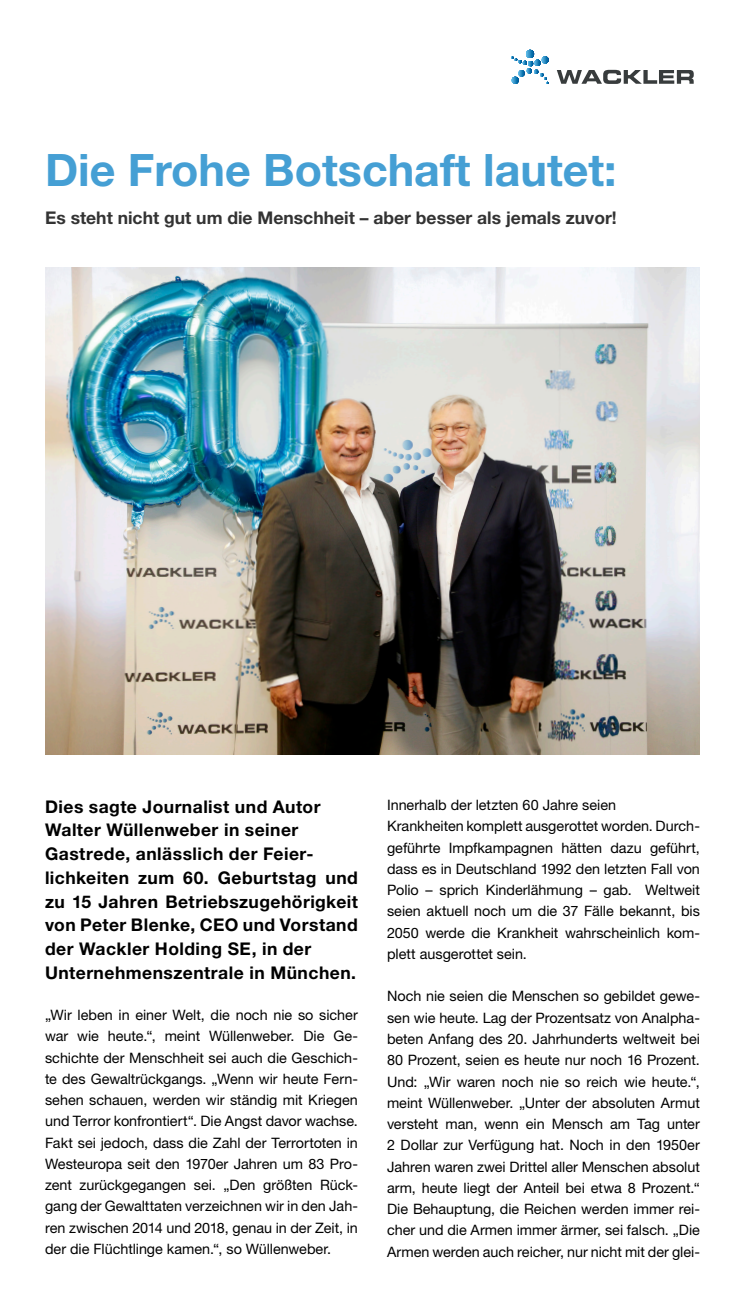
<style>
.page{position:relative;width:745px;height:1313px;background:#fff}
.page>*{position:absolute;margin:0;border:0;box-sizing:border-box;transform-origin:0 0}
.t1{font:700 44.75px "Helvetica Neue LT";color:#459fd4}
.t2{font:700 17.5px/23.8px "Helvetica Neue LT";letter-spacing:.025em;color:#000;text-align:justify}
.t3{font:700 17.5px "Helvetica Neue LT";color:#333}
.t4{font:14.38px/21.2px "Helvetica Neue LT";color:#000;text-align:justify}
</style>
<div class="page">
<img style="left:45px;top:267px;width:654px;height:487px">
<svg style="left:511px;top:50px;width:38px;height:34px"></svg>
<svg style="left:556px;top:70px;width:137px;height:14px"></svg>
<p class="t1" style="left:45px;top:142px;width:573px">Die Frohe Botschaft lautet:</p>
<p class="t3" style="left:45px;top:206px;width:572px">Es steht nicht gut um die Menschheit – aber besser als jemals zuvor!</p>
<p class="t2" style="left:45px;top:794px;width:277px">Dies sagte Journalist und Autor</p>
<p class="t2" style="left:45px;top:818px;width:255px">Walter Wüllenweber in seiner</p>
<p class="t2" style="left:45px;top:841px;width:270px">Gastrede, anlässlich der Feier-</p>
<p class="t2" style="left:45px;top:865px;width:314px">lichkeiten zum 60. Geburtstag und zu 15 Jahren Betriebszugehörigkeit von Peter Blenke, CEO und Vorstand der Wackler Holding SE, in der</p>
<p class="t2" style="left:45px;top:960px;width:312px">Unternehmenszentrale in München.</p>
<p class="t4" style="left:45px;top:1004px;width:314px">„Wir leben in einer Welt, die noch nie so sicher war wie heute.“, meint Wüllenweber. Die Ge&shy;schichte der Menschheit sei auch die Geschich&shy;te des Gewaltrückgangs. „Wenn wir heute Fern&shy;sehen schauen, werden wir ständig mit Kriegen und Terror konfrontiert“. Die Angst davor wachse.<br>Fakt sei jedoch, dass die Zahl der Terrortoten in Westeuropa seit den 1970er Jahren um 83 Pro&shy;zent zurückgegangen sei. „Den größten Rück&shy;gang der Gewalttaten verzeichnen wir in den Jah&shy;ren zwischen 2014 und 2018, genau in der Zeit, in der die Flüchtlinge kamen.“, so Wüllenweber.</p>
<p class="t4" style="left:387px;top:794px;width:230px">Innerhalb der letzten 60 Jahre seien</p>
<p class="t4" style="left:387px;top:815px;width:314px">Krankheiten komplett ausgerottet worden. Durch&shy;geführte Impfkampagnen hätten dazu geführt, dass es in Deutschland 1992 den letzten Fall von Polio – sprich Kinderlähmung – gab. Weltweit seien aktuell noch um die 37 Fälle bekannt, bis 2050 werde die Krankheit wahrscheinlich kom&shy;plett ausgerottet sein.</p>
<p class="t4" style="left:387px;top:985px;width:314px">Noch nie seien die Menschen so gebildet gewe&shy;sen wie heute. Lag der Prozentsatz von Analpha&shy;beten Anfang des 20. Jahrhunderts weltweit bei 80 Prozent, seien es heute nur noch 16 Prozent.<br>Und: „Wir waren noch nie so reich wie heute.“, meint Wüllenweber. „Unter der absoluten Armut versteht man, wenn ein Mensch am Tag unter 2 Dollar zur Verfügung hat. Noch in den 1950er Jahren waren zwei Drittel aller Menschen absolut arm, heute liegt der Anteil bei etwa 8 Prozent.“ Die Behauptung, die Reichen werden immer rei&shy;cher und die Armen immer ärmer, sei falsch. „Die Armen werden auch reicher, nur nicht mit der glei-</p>
</div>
